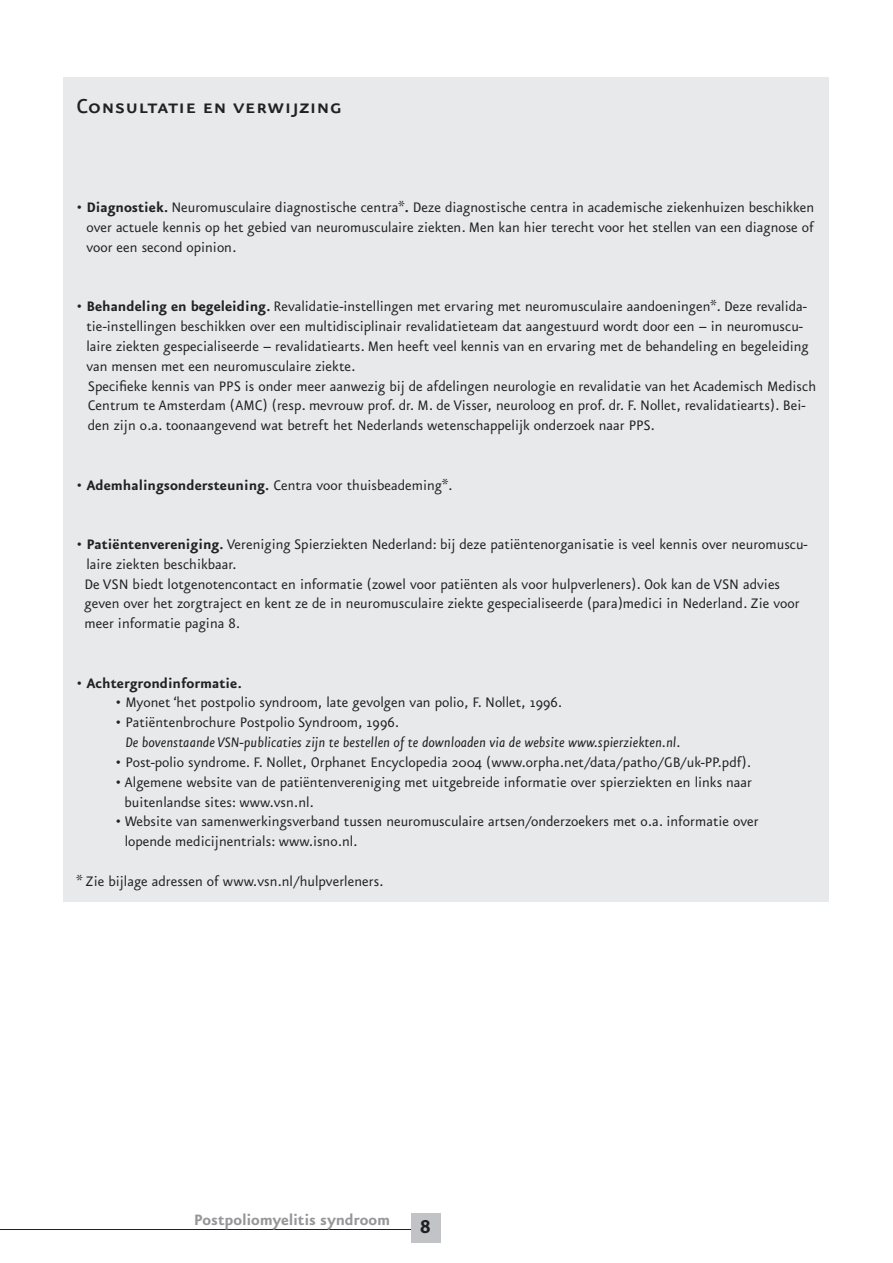
<style>
.page{position:relative;width:893px;height:1263px;background:#fff}
.page>*{position:absolute;margin:0;border:0;box-sizing:border-box;transform-origin:0 0}
.t1{font:24px "Eureka Sans Medium Caps";letter-spacing:.01em;color:#202124}
.t2{font:700 22.35px "Eureka Sans";color:#202124}
.t3{font:700 18px "Eureka Sans";letter-spacing:-.005em;color:#969699}
.t4{font:16.5px/19.8px "Eureka Sans";color:#202124}
.t5{font:italic 16.5px "Eureka Sans";color:#202124}
.t6{font:700 16.5px "Eureka Sans";color:#202124}
.s1{font-weight:700}
.s2{font-weight:400}
</style>
<div class="page">
<hr style="left:0;top:1229px;width:431px;height:1px;background:#202124">
<div style="left:411px;top:1213px;width:30px;height:30px;background:#c2c3c6"></div>
<div style="left:64px;top:77px;width:765px;height:824px;background:#e8e9ea"></div>
<h1 class="t1" style="left:77px;top:95px;width:267px">Consultatie en verwijzing</h1>
<p class="t4" style="left:86px;top:198px;width:729px;text-align:justify;text-indent:-10px">• <span class="s1">Diagnostiek.</span> Neuromusculaire diagnostische centra*<span class="s1">.</span> Deze diagnostische centra in academische ziekenhuizen beschikken over actuele kennis op het gebied van neuromusculaire ziekten. Men kan hier terecht voor het stellen van een diagnose of voor een second opinion.</p>
<p class="t4" style="left:86px;top:297px;width:731px;text-indent:-10px">• <span class="s1">Behandeling en begeleiding.</span> Revalidatie-instellingen met ervaring met neuromusculaire aandoeningen*. Deze revalida&shy;tie-instellingen beschikken over een multidisciplinair revalidatieteam dat aangestuurd wordt door een – in neuromuscu&shy;laire ziekten gespecialiseerde – revalidatiearts. Men heeft veel kennis van en ervaring met de behandeling en begeleiding van mensen met een neuromusculaire ziekte.<br>Specifieke kennis van PPS is onder meer aanwezig bij de afdelingen neurologie en revalidatie van het Academisch Medisch Centrum te Amsterdam (AMC) (resp. mevrouw prof. dr. M. de Visser, neuroloog en prof. dr. F. Nollet, revalidatiearts). Bei&shy;den zijn o.a. toonaangevend wat betreft het Nederlands wetenschappelijk onderzoek naar PPS.</p>
<p class="t4" style="left:77px;top:476px;width:377px">• <span class="s1">Ademhalingsondersteuning.</span> Centra voor thuisbeademing*.</p>
<p class="t4" style="left:85px;top:535px;width:725px;text-indent:-8px">• <span class="s1">Patiëntenvereniging.</span> Vereniging Spierziekten Nederland: bij deze patiëntenorganisatie is veel kennis over neuromuscu&shy;laire ziekten beschikbaar.<br>De VSN biedt lotgenotencontact en informatie (zowel voor patiënten als voor hulpverleners). Ook kan de VSN advies geven over het zorgtraject en kent ze de in neuromusculaire ziekte gespecialiseerde (para)medici in Nederland. Zie voor meer informatie pagina 8.</p>
<p class="t6" style="left:77px;top:675px;width:167px"><span class="s2">•</span> Achtergrondinformatie.</p>
<p class="t4" style="left:116px;top:693px;width:448px">• Myonet ‘het postpolio syndroom, late gevolgen van polio, F. Nollet, 1996.</p>
<p class="t4" style="left:116px;top:713px;width:285px">• Patiëntenbrochure Postpolio Syndroom, 1996.</p>
<p class="t5" style="left:125px;top:734px;width:557px">De bovenstaande VSN-publicaties zijn te bestellen of te downloaden via de website www.spierziekten.nl.</p>
<p class="t4" style="left:116px;top:753px;width:637px">• Post-polio syndrome. F. Nollet, Orphanet Encyclopedia 2004 (www.orpha.net/data/patho/GB/uk-PP.pdf).</p>
<p class="t4" style="left:125px;top:773px;width:629px;text-indent:-9px">• Algemene website van de patiëntenvereniging met uitgebreide informatie over spierziekten en links naar buitenlandse sites: www.vsn.nl.</p>
<p class="t4" style="left:125px;top:812px;width:636px;text-indent:-9px">• Website van samenwerkingsverband tussen neuromusculaire artsen/onderzoekers met o.a. informatie over lopende medicijnentrials: www.isno.nl.</p>
<p class="t4" style="left:77px;top:872px;width:309px">* Zie bijlage adressen of www.vsn.nl/hulpverleners.</p>
<p class="t3" style="left:194px;top:1211px;width:198px">Postpoliomyelitis syndroom</p>
<h2 class="t2" style="left:420px;top:1215px;width:13px">8</h2>
</div>
